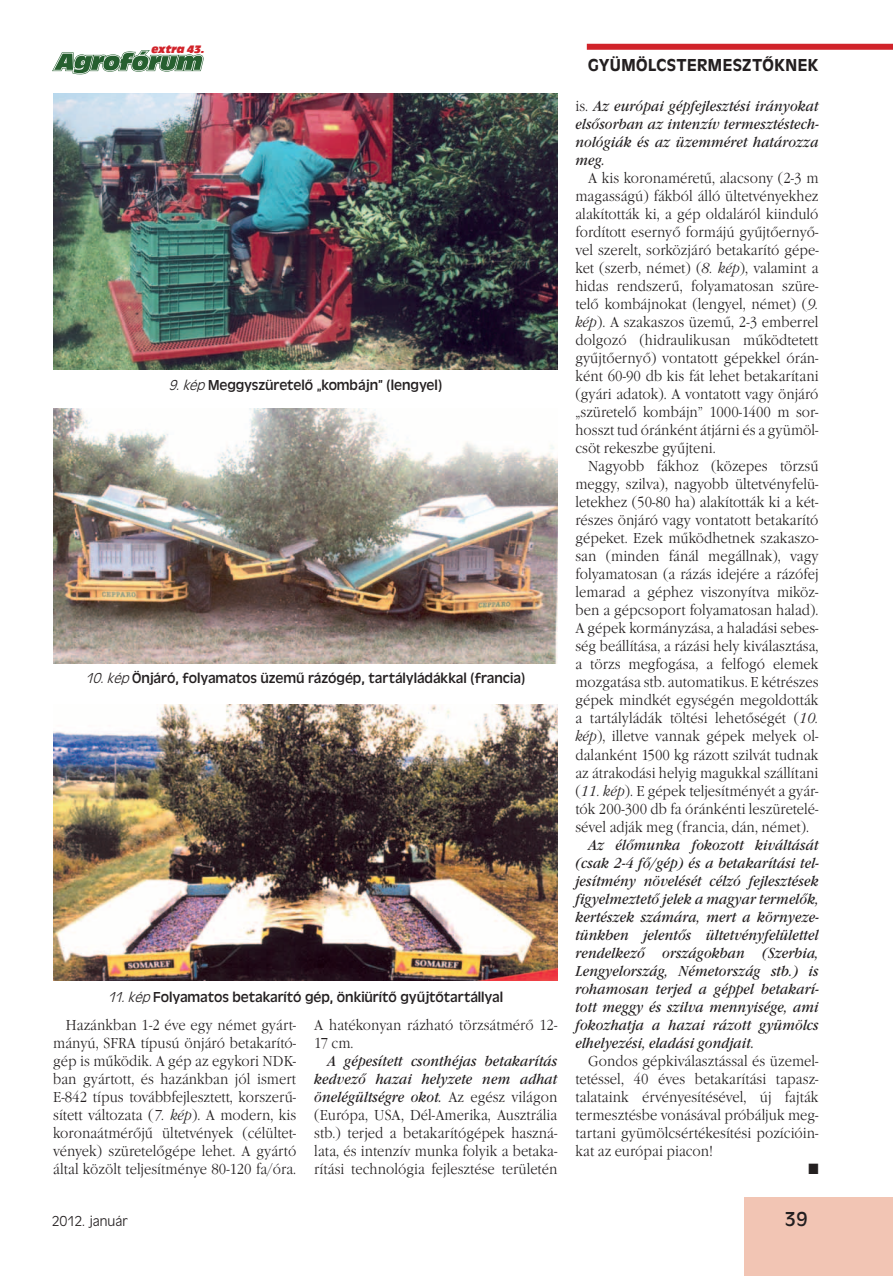
<style>
.page{position:relative;width:893px;height:1276px;background:#fff}
.page>*{position:absolute;margin:0;border:0;box-sizing:border-box;transform-origin:0 0}
.t1{font:21px "Antique Oli TCE";color:#231f20}
.t2{font:500 18px "Antique Oli TCE";letter-spacing:.02em;color:#231f20}
.t3{font:15px/18px "Garamond Itc TCE Ligh";letter-spacing:.005em;color:#231f20;text-align:justify;scale:.89 1}
.t4{font:italic 15px/18px "Garamond Itc TCE";letter-spacing:.005em;color:#231f20;text-align:justify;scale:.89 1}
.t5{font:15px "Antique Oli TCE";letter-spacing:-.005em;color:#231f20}
.t6{font:15px "Antique Oli TCE Ligh";letter-spacing:.005em;color:#231f20}
.t7{font:15px "Zapf Dingbats ITC";color:#231f20;scale:.89 1}
.t8{font:11.25px "Antique Oli TCE Comp Ital";letter-spacing:.005em;color:#d1232a;scale:.94 1}
.s1{font-family:"Antique Oli TCE Ligh";font-style:italic}
.s2{font-family:"Garamond Itc TCE Ligh Ital"}
.s3{font-family:"Garamond Itc TCE Ligh";font-style:normal}
</style>
<div class="page">
<svg style="left:52px;top:50px;width:152px;height:24px"></svg>
<div style="left:744px;top:1197px;width:149px;height:79px;background:#f2c5b4"></div>
<div style="left:587px;top:44px;width:306px;height:6px;background:#d1232a"></div>
<img style="left:53px;top:93px;width:504px;height:276px">
<img style="left:53px;top:408px;width:504px;height:255px">
<img style="left:53px;top:704px;width:504px;height:276px">
<p class="t8" style="left:151px;top:45px;width:58px">extra 43.</p>
<p class="t5" style="left:168px;top:379px;width:275px"><span class="s1">9.kép</span> Meggyszüretelő „kombájn” (lengyel)</p>
<p class="t5" style="left:85px;top:672px;width:442px"><span class="s1">10.kép</span> Önjáró, folyamatos üzemű rázógép, tartályládákkal (francia)</p>
<p class="t5" style="left:108px;top:991px;width:397px"><span class="s1">11.kép</span> Folyamatos betakarító gép, önkiürítő gyűjtőtartállyal</p>
<p class="t3" style="left:53px;top:1016px;width:275px;text-indent:13px">Hazánkban 1-2 éve egy német gyárt&shy;mányú, SFRA típusú önjáró betakarító&shy;gép is működik. A gép az egykori NDK&shy;ban gyártott, és hazánkban jól ismert E-842 típus továbbfejlesztett, korszerű&shy;sített változata (<span class="s2">7. kép</span>). A modern, kis koronaátmérőjű ültetvények (célültet&shy;vények) szüretelőgépe lehet. A gyártó által közölt teljesítménye 80-120 fa/óra.</p>
<p class="t3" style="left:314px;top:1016px;width:275px">A hatékonyan rázható törzsátmérő 12-<br>17 cm.</p>
<p class="t4" style="left:314px;top:1053px;width:275px;text-indent:13px">A gépesített csonthéjas betakarítás kedvező hazai helyzete nem adhat önelégültségre okot. <span class="s3">Az egész világon</span></p>
<p class="t3" style="left:314px;top:1106px;width:275px">(Európa, USA, Dél-Amerika, Ausztrália stb.) terjed a betakarítógépek haszná&shy;lata, és intenzív munka folyik a betaka&shy;rítási technológia fejlesztése területén</p>
<p class="t2" style="left:588px;top:58px;width:232px">GYÜMÖLCSTERMESZTŐKNEK</p>
<p class="t4" style="left:575px;top:99px;width:275px"><span class="s3">is.</span> Az európai gépfejlesztési irányokat elsősorban az intenzív termesztéstech&shy;nológiák és az üzemméret határozza meg.</p>
<p class="t3" style="left:575px;top:170px;width:275px;text-indent:13px">A kis koronaméretű, alacsony (2-3 m magasságú) fákból álló ültetvényekhez alakították ki, a gép oldaláról kiinduló fordított esernyő formájú gyűjtőernyő&shy;vel szerelt, sorközjáró betakarító gépe&shy;ket (szerb, német) (<span class="s2">8. kép</span>), valamint a hidas rendszerű, folyamatosan szüre&shy;telő kombájnokat (lengyel, német) (<span class="s2">9. kép</span>). A szakaszos üzemű, 2-3 emberrel dolgozó (hidraulikusan működtetett gyűjtőernyő) vontatott gépekkel órán&shy;ként 60-90 db kis fát lehet betakarítani (gyári adatok). A vontatott vagy önjáró „szüretelő kombájn” 1000-1400 m sor&shy;hosszt tud óránként átjárni és a gyümöl&shy;csöt rekeszbe gyűjteni.</p>
<p class="t3" style="left:575px;top:458px;width:275px;text-indent:13px">Nagyobb fákhoz (közepes törzsű meggy, szilva), nagyobb ültetvényfelü&shy;letekhez (50-80 ha) alakították ki a két&shy;részes önjáró vagy vontatott betakarító gépeket. Ezek működhetnek szakaszo&shy;san (minden fánál megállnak), vagy folyamatosan (a rázás idejére a rázófej lemarad a géphez viszonyítva miköz&shy;ben a gépcsoport folyamatosan halad).<br>A gépek kormányzása, a haladási sebes&shy;ség beállítása, a rázási hely kiválasztása, a törzs megfogása, a felfogó elemek mozgatása stb. automatikus. E kétrészes gépek mindkét egységén megoldották a tartályládák töltési lehetőségét (<span class="s2">10. kép</span>), illetve vannak gépek melyek ol&shy;dalanként 1500 kg rázott szilvát tudnak az átrakodási helyig magukkal szállítani (<span class="s2">11. kép</span>). E gépek teljesítményét a gyár&shy;tók 200-300 db fa óránkénti leszüretelé&shy;sével adják meg (francia, dán, német).</p>
<p class="t4" style="left:575px;top:837px;width:275px;text-indent:13px">Az élőmunka fokozott kiváltását (csak 2-4 fő/gép) és a betakarítási tel&shy;jesítmény növelését célzó fejlesztések figyelmeztető jelek a magyar termelők, kertészek számára, mert a környeze&shy;tünkben jelentős ültetvényfelülettel rendelkező országokban (Szerbia, Lengyelország, Németország stb.) is rohamosan terjed a géppel betakarí&shy;tott meggy és szilva mennyisége, ami fokozhatja a hazai rázott gyümölcs elhelyezési, eladási gondjait.</p>
<p class="t3" style="left:575px;top:1052px;width:275px;text-indent:13px">Gondos gépkiválasztással és üzemel&shy;tetéssel, 40 éves betakarítási tapasz&shy;talataink érvényesítésével, új fajták termesztésbe vonásával próbáljuk meg&shy;tartani gyümölcsértékesítési pozícióin&shy;kat az európai piacon!</p>
<p class="t7" style="left:808px;top:1161px;width:13px">■</p>
<p class="t6" style="left:52px;top:1215px;width:78px">2012. január</p>
<h1 class="t1" style="left:784px;top:1210px;width:25px">39</h1>
</div>
